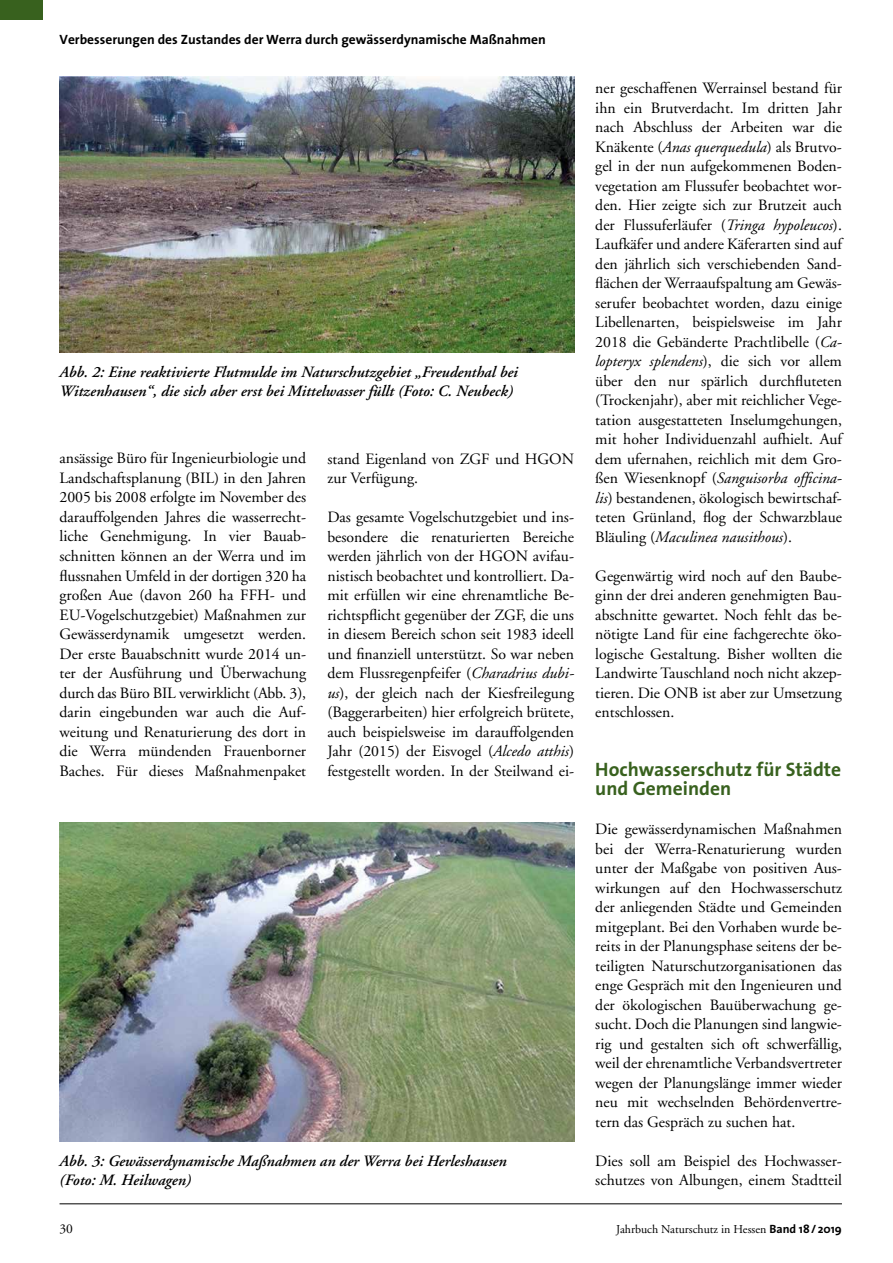
<style>
.page{position:relative;width:893px;height:1263px;background:#fff}
.page>*{position:absolute;margin:0;border:0;box-sizing:border-box;transform-origin:0 0}
.t1{font:700 19.5px/19.5px "The Sans";color:#38611e}
.t2{font:15.75px/19.5px "Adobe Garamond";color:#000;text-align:justify}
.t3{font:italic 600 15.75px/19.5px "Adobe Garamond";color:#000}
.t4{font:700 13.5px "The Sans";color:#000}
.t5{font:13.5px "Adobe Garamond";color:#000}
.t6{font:12px "Adobe Garamond";color:#000}
.s1{font-style:italic}
.s2{font-family:"The Sans";font-weight:700}
</style>
<div class="page">
<hr style="left:60px;top:1203px;width:782px;height:1px;background:#000">
<div style="left:0;top:0;width:43px;height:20px;background:#38611e"></div>
<img style="left:60px;top:77px;width:514px;height:276px">
<img style="left:60px;top:823px;width:514px;height:319px">
<p class="t4" style="left:60px;top:28px;width:488px">Verbesserungen des Zustandes der Werra durch gewässerdynamische Maßnahmen</p>
<p class="t3" style="left:60px;top:363px;width:460px">Abb. 2: Eine reaktivierte Flutmulde im Naturschutzgebiet „Freudenthal bei<br>Witzenhausen“, die sich aber erst bei Mittelwasser füllt (Foto: C. Neubeck)</p>
<p class="t2" style="left:60px;top:449px;width:248px">ansässige Büro für Ingenieurbiologie und Landschaftsplanung (BIL) in den Jahren 2005 bis 2008 erfolgte im November des darauffolgenden Jahres die wasserrecht&shy;liche Genehmigung. In vier Bauab&shy;schnitten können an der Werra und im flussnahen Umfeld in der dortigen 320 ha großen Aue (davon 260 ha FFH- und EU-Vogelschutzgebiet) Maßnahmen zur Gewässerdynamik umgesetzt werden.<br>Der erste Bauabschnitt wurde 2014 un&shy;ter der Ausführung und Überwachung durch das Büro BIL verwirklicht (Abb. 3), darin eingebunden war auch die Auf&shy;weitung und Renaturierung des dort in die Werra mündenden Frauenborner Baches. Für dieses Maßnahmenpaket</p>
<p class="t2" style="left:327px;top:449px;width:248px">stand Eigenland von ZGF und HGON zur Verfügung.</p>
<p class="t2" style="left:327px;top:508px;width:248px">Das gesamte Vogelschutzgebiet und ins&shy;besondere die renaturierten Bereiche werden jährlich von der HGON avifau&shy;nistisch beobachtet und kontrolliert. Da&shy;mit erfüllen wir eine ehrenamtliche Be&shy;richtspflicht gegenüber der ZGF, die uns in diesem Bereich schon seit 1983 ideell und finanziell unterstützt. So war neben dem Flussregenpfeifer (<span class="s1">Charadrius dubi&shy;us</span>), der gleich nach der Kiesfreilegung (Baggerarbeiten) hier erfolgreich brütete, auch beispielsweise im darauffolgenden Jahr (2015) der Eisvogel (<span class="s1">Alcedo atthis</span>) festgestellt worden. In der Steilwand ei-</p>
<p class="t3" style="left:60px;top:1151px;width:449px">Abb. 3: Gewässerdynamische Maßnahmen an der Werra bei Herleshausen (Foto: M. Heilwagen)</p>
<p class="t2" style="left:595px;top:79px;width:248px">ner geschaffenen Werrainsel bestand für ihn ein Brutverdacht. Im dritten Jahr nach Abschluss der Arbeiten war die Knäkente (<span class="s1">Anas querquedula</span>) als Brutvo&shy;gel in der nun aufgekommenen Boden&shy;vegetation am Flussufer beobachtet wor&shy;den. Hier zeigte sich zur Brutzeit auch der Flussuferläufer (<span class="s1">Tringa hypoleucos</span>).<br>Laufkäfer und andere Käferarten sind auf den jährlich sich verschiebenden Sand&shy;flächen der Werraaufspaltung am Gewäs&shy;serufer beobachtet worden, dazu einige Libellenarten, beispielsweise im Jahr 2018 die Gebänderte Prachtlibelle (<span class="s1">Ca&shy;lopteryx splendens</span>), die sich vor allem über den nur spärlich durchfluteten (Trockenjahr), aber mit reichlicher Vege&shy;tation ausgestatteten Inselumgehungen, mit hoher Individuenzahl aufhielt. Auf dem ufernahen, reichlich mit dem Gro&shy;ßen Wiesenknopf (<span class="s1">Sanguisorba officina&shy;lis</span>) bestandenen, ökologisch bewirtschaf&shy;teten Grünland, flog der Schwarzblaue Bläuling (<span class="s1">Maculinea nausithous</span>).</p>
<p class="t2" style="left:595px;top:566px;width:248px">Gegenwärtig wird noch auf den Baube&shy;ginn der drei anderen genehmigten Bau&shy;abschnitte gewartet. Noch fehlt das be&shy;nötigte Land für eine fachgerechte öko&shy;logische Gestaltung. Bisher wollten die Landwirte Tauschland noch nicht akzep&shy;tieren. Die ONB ist aber zur Umsetzung entschlossen.</p>
<p class="t1" style="left:595px;top:759px;width:247px">Hochwasserschutz für Städte und Gemeinden</p>
<p class="t2" style="left:595px;top:820px;width:248px">Die gewässerdynamischen Maßnahmen bei der Werra-Renaturierung wurden unter der Maßgabe von positiven Aus&shy;wirkungen auf den Hochwasserschutz der anliegenden Städte und Gemeinden mitgeplant. Bei den Vorhaben wurde be&shy;reits in der Planungsphase seitens der be&shy;teiligten Naturschutzorganisationen das enge Gespräch mit den Ingenieuren und der ökologischen Bauüberwachung ge&shy;sucht. Doch die Planungen sind langwie&shy;rig und gestalten sich oft schwerfällig, weil der ehrenamtliche Verbandsvertreter wegen der Planungslänge immer wieder neu mit wechselnden Behördenvertre&shy;tern das Gespräch zu suchen hat.</p>
<p class="t2" style="left:595px;top:1151px;width:248px">Dies soll am Beispiel des Hochwasser&shy;schutzes von Albungen, einem Stadtteil</p>
<p class="t5" style="left:60px;top:1222px;width:15px">30</p>
<p class="t6" style="left:616px;top:1223px;width:227px">Jahrbuch Naturschutz in Hessen <span class="s2">Band 18/ 2019</span></p>
</div>
